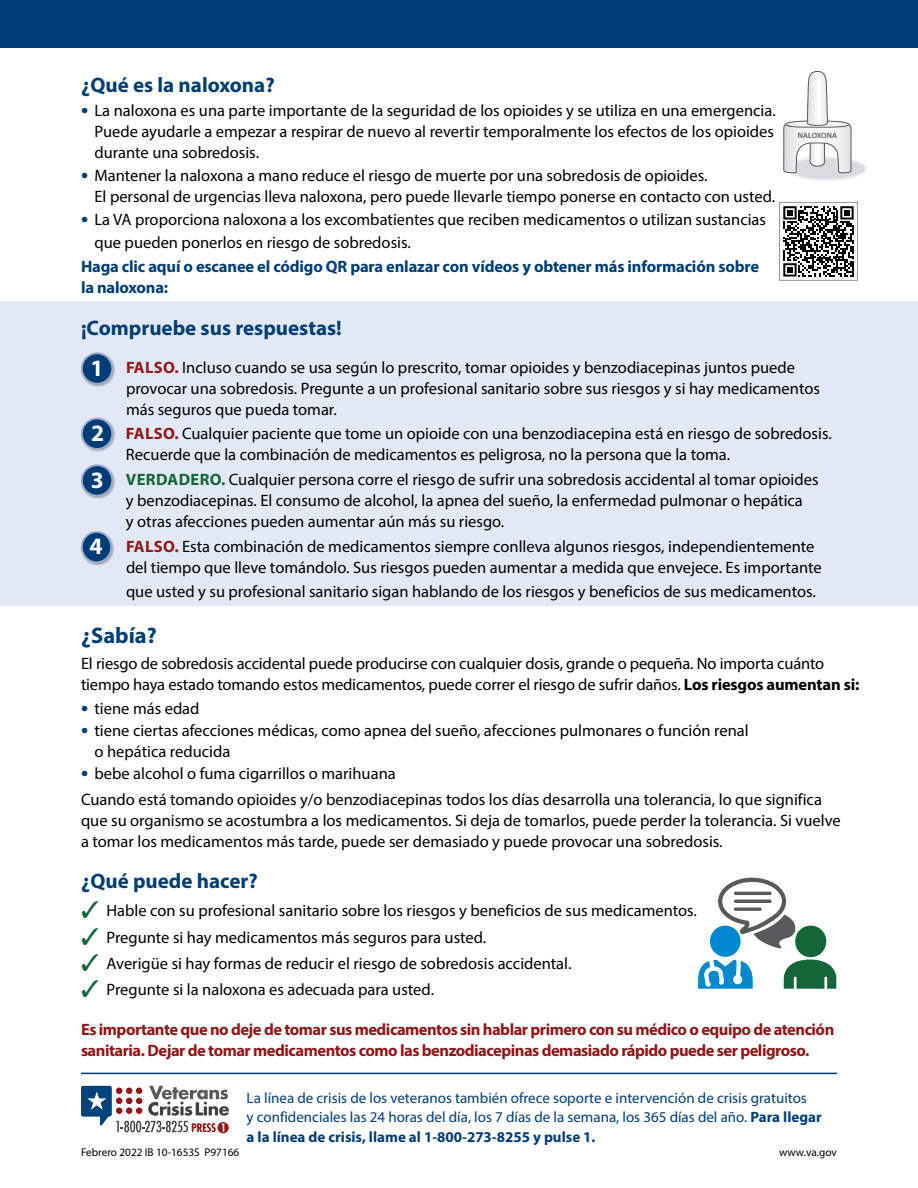
<style>
.page{position:relative;width:918px;height:1188px;background:#fff}
.page>*{position:absolute;margin:0;border:0;box-sizing:border-box;transform-origin:0 0}
.t1{font:700 23.55px "Myriad Pro";color:#fff}
.t2{font:700 22.5px "Myriad Pro";color:#003d77}
.t3{font:700 21px "Myriad Pro";color:#003d77}
.t4{font:16.5px/21px "Myriad Pro";color:#000}
.t5{font:700 16.5px/21px "Myriad Pro";letter-spacing:-.03em;color:#92171a}
.t6{font:700 16.5px/21px "Myriad Pro";letter-spacing:-.01em;color:#003d77}
.t7{font:15px/19.5px "Myriad Pro";color:#003d77}
.t8{font:11.25px "Myriad Pro";color:#000}
.t9{font:7.8px "Myriad Variable Concept";color:#58595b}
.s1{font-weight:700;font-size:21px;color:#003d77}
.s2{font-weight:700;font-size:23.55px;color:#fff}
.s3{font-weight:700;color:#92171a}
.s4{font-weight:700;color:#146639}
.s5{font-weight:700}
.s6{color:#146639}
</style>
<div class="page">
<div style="left:0;top:0;width:918px;height:48px;background:#003d77"></div>
<svg style="left:785px;top:154px;width:83px;height:28px"></svg>
<svg style="left:783px;top:71px;width:69px;height:102px"></svg>
<svg style="left:783px;top:206px;width:71px;height:71px"></svg>
<div style="left:779px;top:202px;width:79px;height:79px;border:1px solid #939598"></div>
<div style="left:0;top:301px;width:918px;height:305px;background:#e2e9f4"></div>
<div style="left:80px;top:352px;width:36px;height:35px;background:#000;opacity:.3"></div>
<div style="left:82px;top:353px;width:30px;height:31px;background:#003d77;border-radius:50%"></div>
<div style="left:81px;top:353px;width:32px;height:32px;border:2px solid #9dabcb;border-radius:50%"></div>
<div style="left:80px;top:417px;width:36px;height:35px;background:#000;opacity:.3"></div>
<div style="left:82px;top:419px;width:30px;height:30px;background:#003d77;border-radius:50%"></div>
<div style="left:81px;top:418px;width:32px;height:32px;border:2px solid #9dabcb;border-radius:50%"></div>
<div style="left:80px;top:464px;width:36px;height:35px;background:#000;opacity:.3"></div>
<div style="left:82px;top:465px;width:30px;height:31px;background:#003d77;border-radius:50%"></div>
<div style="left:81px;top:464px;width:32px;height:32px;border:2px solid #9dabcb;border-radius:50%"></div>
<div style="left:80px;top:531px;width:35px;height:35px;background:#000;opacity:.3"></div>
<div style="left:82px;top:532px;width:29px;height:30px;background:#003d77;border-radius:50%"></div>
<div style="left:81px;top:531px;width:31px;height:32px;border:2px solid #9dabcb;border-radius:50%"></div>
<div style="left:710px;top:926px;width:31px;height:31px;background:#0089cf;border-radius:50%"></div>
<svg style="left:698px;top:960px;width:55px;height:29px"></svg>
<svg style="left:718px;top:878px;width:77px;height:71px"></svg>
<hr style="left:734px;top:892px;width:38px;height:3px;background:#58595b;border-radius:2px">
<hr style="left:734px;top:900px;width:38px;height:3px;background:#58595b;border-radius:2px">
<hr style="left:734px;top:908px;width:28px;height:3px;background:#58595b;border-radius:2px">
<div style="left:795px;top:926px;width:31px;height:31px;background:#146639;border-radius:50%"></div>
<svg style="left:784px;top:960px;width:52px;height:29px;background:#397e58"></svg>
<hr style="left:81px;top:1073px;width:756px;height:1px;background:#003d77">
<svg style="left:81px;top:1086px;width:148px;height:47px"></svg>
<h2 class="t3" style="left:81px;top:71px;width:195px">¿Qué es la naloxona?</h2>
<p class="t4" style="left:94px;top:100px;width:683px;text-align:justify;text-indent:-14px"><span class="s1">•</span> La naloxona es una parte importante de la seguridad de los opioides y se utiliza en una emergencia.<br>Puede ayudarle a empezar a respirar de nuevo al revertir temporalmente los efectos de los opioides durante una sobredosis.</p>
<p class="t4" style="left:94px;top:165px;width:682px;text-indent:-14px"><span class="s1">•</span> Mantener la naloxona a mano reduce el riesgo de muerte por una sobredosis de opioides.<br>El personal de urgencias lleva naloxona, pero puede llevarle tiempo ponerse en contacto con usted.</p>
<p class="t4" style="left:94px;top:208px;width:673px;line-height:23.2px;text-indent:-14px"><span class="s1">•</span> La VA proporciona naloxona a los excombatientes que reciben medicamentos o utilizan sustancias que pueden ponerlos en riesgo de sobredosis.</p>
<p class="t6" style="left:81px;top:255px;width:680px">Haga clic aquí o escanee el código QR para enlazar con vídeos y obtener más información sobre la naloxona:</p>
<h2 class="t3" style="left:81px;top:314px;width:262px">¡Compruebe sus respuestas!</h2>
<p class="t4" style="left:126px;top:357px;width:695px;text-indent:-35px"><span class="s2">1</span> <span class="s3">FALSO.</span> Incluso cuando se usa según lo prescrito, tomar opioides y benzodiacepinas juntos puede provocar una sobredosis. Pregunte a un profesional sanitario sobre sus riesgos y si hay medicamentos más seguros que pueda tomar.</p>
<p class="t1" style="left:91px;top:418px;width:15px">2</p>
<p class="t4" style="left:126px;top:423px;width:707px"><span class="s3">FALSO.</span> Cualquier paciente que tome un opioide con una benzodiacepina está en riesgo de sobredosis.<br>Recuerde que la combinación de medicamentos es peligrosa, no la persona que la toma.</p>
<p class="t1" style="left:91px;top:464px;width:15px">3</p>
<p class="t4" style="left:126px;top:468px;width:694px"><span class="s4">VERDADERO.</span> Cualquier persona corre el riesgo de sufrir una sobredosis accidental al tomar opioides y benzodiacepinas. El consumo de alcohol, la apnea del sueño, la enfermedad pulmonar o hepática<br>y otras afecciones pueden aumentar aún más su riesgo.</p>
<p class="t1" style="left:89px;top:531px;width:15px">4</p>
<p class="t4" style="left:126px;top:536px;width:697px"><span class="s3">FALSO.</span> Esta combinación de medicamentos siempre conlleva algunos riesgos, independientemente del tiempo que lleve tomándolo. Sus riesgos pueden aumentar a medida que envejece. Es importante</p>
<p class="t4" style="left:126px;top:580px;width:691px">que usted y su profesional sanitario sigan hablando de los riesgos y beneficios de sus medicamentos.</p>
<h2 class="t2" style="left:81px;top:620px;width:77px">¿Sabía?</h2>
<p class="t4" style="left:81px;top:653px;width:780px">El riesgo de sobredosis accidental puede producirse con cualquier dosis, grande o pequeña. No importa cuánto tiempo haya estado tomando estos medicamentos, puede correr el riesgo de sufrir daños. <span class="s5">Los riesgos aumentan si:</span></p>
<p class="t4" style="left:81px;top:698px;width:120px"><span class="s1">•</span> tiene más edad</p>
<p class="t4" style="left:94px;top:720px;width:656px;text-indent:-14px"><span class="s1">•</span> tiene ciertas afecciones médicas, como apnea del sueño, afecciones pulmonares o función renal o hepática reducida</p>
<p class="t4" style="left:81px;top:763px;width:316px"><span class="s1">•</span> bebe alcohol o fuma cigarrillos o marihuana</p>
<p class="t4" style="left:81px;top:789px;width:761px">Cuando está tomando opioides y/o benzodiacepinas todos los días desarrolla una tolerancia, lo que significa que su organismo se acostumbra a los medicamentos. Si deja de tomarlos, puede perder la tolerancia. Si vuelve a tomar los medicamentos más tarde, puede ser demasiado y puede provocar una sobredosis.</p>
<h2 class="t3" style="left:81px;top:868px;width:178px">¿Qué puede hacer?</h2>
<p class="t4" style="left:81px;top:900px;width:618px"><span class="s6">✓</span> Hable con su profesional sanitario sobre los riesgos y beneficios de sus medicamentos.</p>
<p class="t4" style="left:81px;top:926px;width:407px"><span class="s6">✓</span> Pregunte si hay medicamentos más seguros para usted.</p>
<p class="t4" style="left:81px;top:952px;width:492px"><span class="s6">✓</span> Averigüe si hay formas de reducir el riesgo de sobredosis accidental.</p>
<p class="t4" style="left:81px;top:979px;width:355px"><span class="s6">✓</span> Pregunte si la naloxona es adecuada para usted.</p>
<p class="t5" style="left:81px;top:1018px;width:755px">Es importante que no deje de tomar sus medicamentos sin hablar primero con su médico o equipo de atención sanitaria. Dejar de tomar medicamentos como las benzodiacepinas demasiado rápido puede ser peligroso.</p>
<p class="t9" style="left:798px;top:131px;width:41px">NALOXONA</p>
<p class="t7" style="left:247px;top:1088px;width:577px">La línea de crisis de los veteranos también ofrece soporte e intervención de crisis gratuitos<br>y confidenciales las 24 horas del día, los 7 días de la semana, los 365 días del año. <span class="s5">Para llegar a la línea de crisis, llame al 1-800-273-8255 y pulse 1.</span></p>
<p class="t8" style="left:779px;top:1145px;width:59px">www.va.gov</p>
<p class="t8" style="left:81px;top:1145px;width:160px">Febrero 2022 IB 10-1653S P97166</p>
</div>
